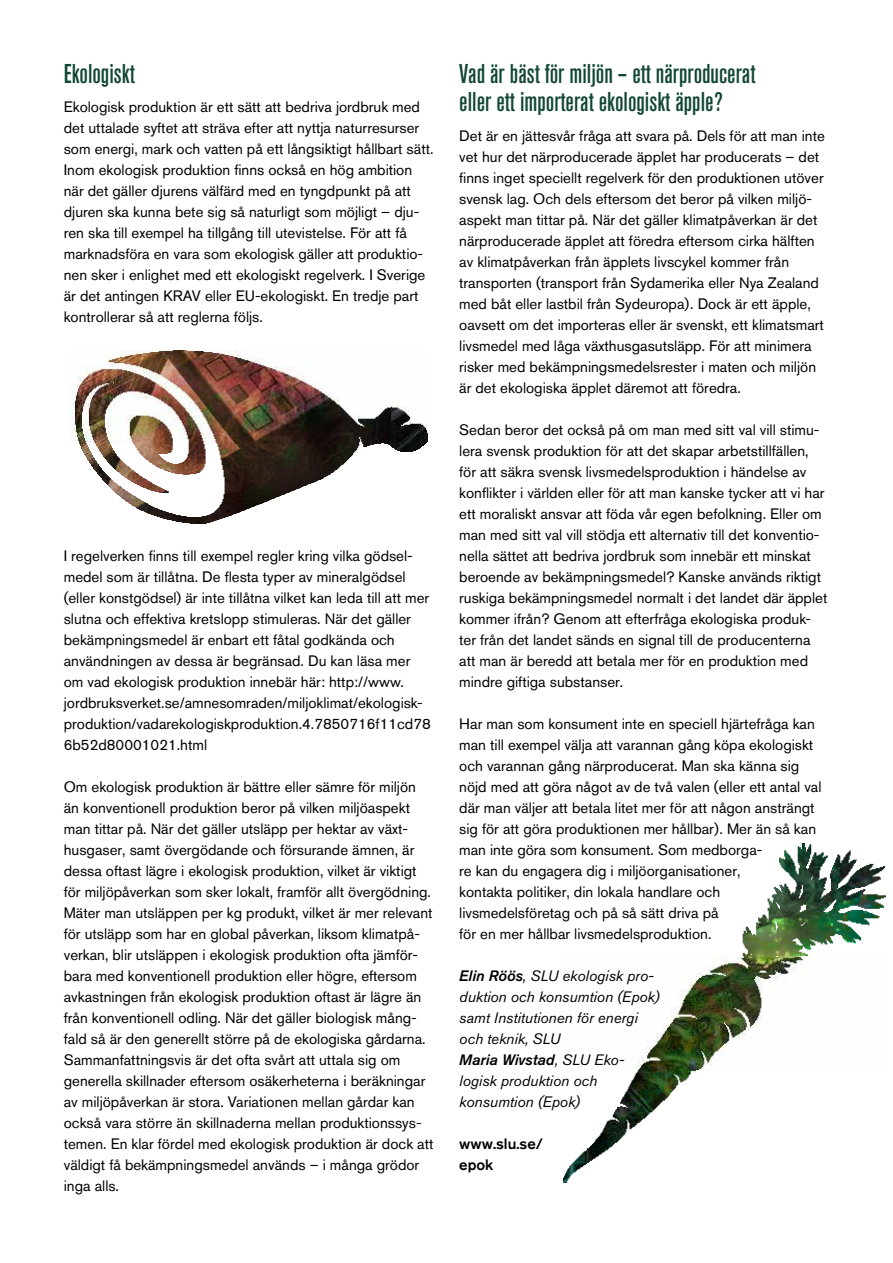
<style>
.page{position:relative;width:893px;height:1263px;background:#fff}
.page>*{position:absolute;margin:0;border:0;box-sizing:border-box;transform-origin:0 0}
.t1{font:500 condensed 27px/28.5px "Akzidenz Grotesk BQ";color:#124734}
.t2{font:15px/21px "Akzidenz Grotesk BQ";color:#000}
.t3{font:italic 15px/21px "Akzidenz Grotesk BQ";color:#000}
.t4{font:italic 15px "Akzidenz Grotesk BQ Med";color:#000}
.t5{font:500 15px/21px "Akzidenz Grotesk BQ";color:#000}
.s1{font-family:"Akzidenz Grotesk BQ Med"}
.s2{font-family:"Akzidenz Grotesk BQ"}
</style>
<div class="page">
<img style="left:563px;top:843px;width:323px;height:339px">
<img style="left:70px;top:351px;width:357px;height:173px">
<h1 class="t1" style="left:64px;top:59px;width:72px">Ekologiskt</h1>
<p class="t2" style="left:64px;top:97px;width:371px">Ekologisk produktion är ett sätt att bedriva jordbruk med det uttalade syftet att sträva efter att nyttja naturresurser som energi, mark och vatten på ett långsiktigt hållbart sätt.<br>Inom ekologisk produktion finns också en hög ambition när det gäller djurens välfärd med en tyngdpunkt på att djuren ska kunna bete sig så naturligt som möjligt – dju&shy;ren ska till exempel ha tillgång till utevistelse. För att få marknadsföra en vara som ekologisk gäller att produktio&shy;nen sker i enlighet med ett ekologiskt regelverk. I Sverige är det antingen KRAV eller EU-ekologiskt. En tredje part kontrollerar så att reglerna följs.</p>
<p class="t2" style="left:64px;top:545px;width:369px">I regelverken finns till exempel regler kring vilka gödsel&shy;medel som är tillåtna. De flesta typer av mineralgödsel (eller konstgödsel) är inte tillåtna vilket kan leda till att mer slutna och effektiva kretslopp stimuleras. När det gäller bekämpningsmedel är enbart ett fåtal godkända och användningen av dessa är begränsad. Du kan läsa mer om vad ekologisk produktion innebär här: http://www. jordbruksverket.se/amnesomraden/miljoklimat/ekologisk&shy;produktion/vadarekologiskproduktion.4.7850716f11cd78<br>6b52d80001021.html</p>
<p class="t2" style="left:64px;top:776px;width:371px">Om ekologisk produktion är bättre eller sämre för miljön än konventionell produktion beror på vilken miljöaspekt man tittar på. När det gäller utsläpp per hektar av växt&shy;husgaser, samt övergödande och försurande ämnen, är dessa oftast lägre i ekologisk produktion, vilket är viktigt för miljöpåverkan som sker lokalt, framför allt övergödning.<br>Mäter man utsläppen per kg produkt, vilket är mer relevant för utsläpp som har en global påverkan, liksom klimatpå&shy;verkan, blir utsläppen i ekologisk produktion ofta jämför&shy;bara med konventionell produktion eller högre, eftersom avkastningen från ekologisk produktion oftast är lägre än från konventionell odling. När det gäller biologisk mång&shy;fald så är den generellt större på de ekologiska gårdarna.<br>Sammanfattningsvis är det ofta svårt att uttala sig om generella skillnader eftersom osäkerheterna i beräkningar av miljöpåverkan är stora. Variationen mellan gårdar kan också vara större än skillnaderna mellan produktionssys&shy;temen. En klar fördel med ekologisk produktion är dock att väldigt få bekämpningsmedel används – i många grödor inga alls.</p>
<h1 class="t1" style="left:459px;top:59px;width:298px">Vad är bäst för miljön – ett närproducerat eller ett importerat ekologiskt äpple?</h1>
<p class="t2" style="left:459px;top:125px;width:367px">Det är en jättesvår fråga att svara på. Dels för att man inte vet hur det närproducerade äpplet har producerats – det finns inget speciellt regelverk för den produktionen utöver svensk lag. Och dels eftersom det beror på vilken miljö&shy;aspekt man tittar på. När det gäller klimatpåverkan är det närproducerade äpplet att föredra eftersom cirka hälften av klimatpåverkan från äpplets livscykel kommer från transporten (transport från Sydamerika eller Nya Zealand med båt eller lastbil från Sydeuropa). Dock är ett äpple, oavsett om det importeras eller är svenskt, ett klimatsmart livsmedel med låga växthusgasutsläpp. För att minimera risker med bekämpningsmedelsrester i maten och miljön är det ekologiska äpplet däremot att föredra.</p>
<p class="t2" style="left:459px;top:419px;width:370px">Sedan beror det också på om man med sitt val vill stimu&shy;lera svensk produktion för att det skapar arbetstillfällen, för att säkra svensk livsmedelsproduktion i händelse av konflikter i världen eller för att man kanske tycker att vi har ett moraliskt ansvar att föda vår egen befolkning. Eller om man med sitt val vill stödja ett alternativ till det konventio&shy;nella sättet att bedriva jordbruk som innebär ett minskat beroende av bekämpningsmedel? Kanske används riktigt ruskiga bekämpningsmedel normalt i det landet där äpplet kommer ifrån? Genom att efterfråga ekologiska produk&shy;ter från det landet sänds en signal till de producenterna att man är beredd att betala mer för en produktion med mindre giftiga substanser.</p>
<p class="t2" style="left:459px;top:713px;width:364px">Har man som konsument inte en speciell hjärtefråga kan man till exempel välja att varannan gång köpa ekologiskt och varannan gång närproducerat. Man ska känna sig nöjd med att göra något av de två valen (eller ett antal val där man väljer att betala litet mer för att någon ansträngt sig för att göra produktionen mer hållbar). Mer än så kan man inte göra som konsument. Som medborga-<br>re kan du engagera dig i miljöorganisationer,<br>kontakta politiker, din lokala handlare och livsmedelsföretag och på så sätt driva på<br>för en mer hållbar livsmedelsproduktion.</p>
<p class="t3" style="left:459px;top:965px;width:202px"><span class="s1">Elin Röös</span>, SLU ekologisk pro&shy;duktion och konsumtion (Epok) samt Institutionen för energi och teknik, SLU</p>
<p class="t4" style="left:459px;top:1051px;width:167px">Maria Wivstad<span class="s2">, SLU Eko-</span></p>
<p class="t3" style="left:459px;top:1070px;width:139px">logisk produktion och konsumtion (Epok)</p>
<p class="t5" style="left:459px;top:1133px;width:85px">www.slu.se/ epok</p>
</div>
